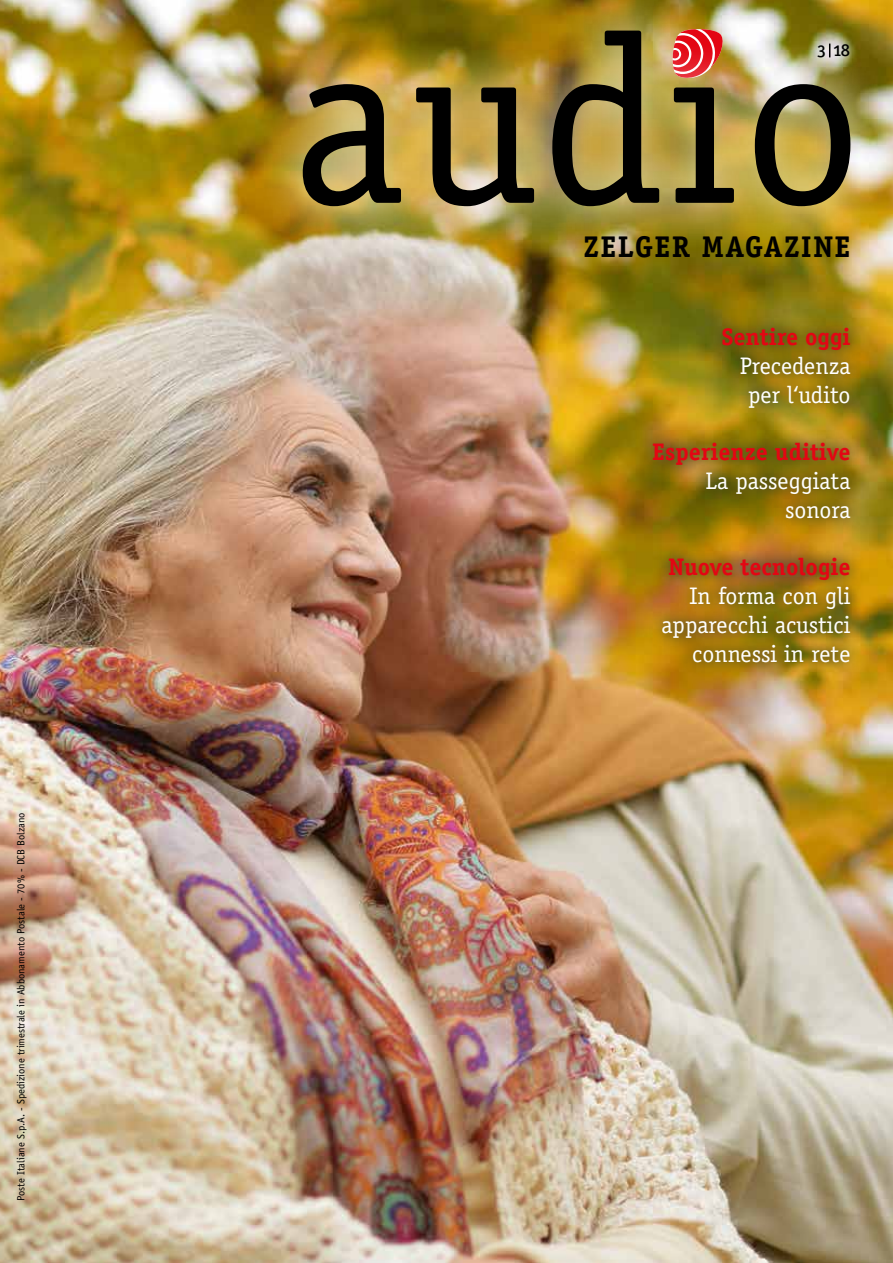
<style>
.page{position:relative;width:893px;height:1263px;background:#fff}
.page>*{position:absolute;margin:0;border:0;box-sizing:border-box;transform-origin:0 0}
.t1{font:700 30px "Officina Serif";letter-spacing:.04em;color:#000}
.t2{font:24px/28.8px "Officina Serif";color:#fff;text-align:right}
.t3{font:700 24px "Officina Serif";color:#e30613}
.t4{font:18px "Officina Ser ITC Medium OS";color:#000}
.t5{font:10.5px "Officina Sans";color:#000}
</style>
<div class="page">
<img style="left:0;top:0;width:893px;height:1263px">
<div style="left:256px;top:0;width:637px;height:253px;background:#fff;opacity:.75"></div>
<svg style="left:303px;top:84px;width:98px;height:122px;background:#6f6035"></svg>
<svg style="left:416px;top:88px;width:118px;height:118px;background:#7b693a"></svg>
<svg style="left:552px;top:31px;width:107px;height:175px;background:#71622f"></svg>
<svg style="left:674px;top:88px;width:60px;height:115px;background:#6a5e2f"></svg>
<svg style="left:755px;top:84px;width:95px;height:122px;background:#6c6033"></svg>
<svg style="left:829px;top:44px;width:1px;height:13px"></svg>
<img style="left:639px;top:313px;width:226px;height:364px">
<p class="t5" style="left:15px;top:1201px;width:390px;rotate:-90deg">Poste Italiane S.p.A. - Spedizione trimestrale in Abbonamento Postale - 70% - DCB Bolzano</p>
<p class="t4" style="left:817px;top:39px;width:34px">3 18</p>
<p class="t1" style="left:584px;top:228px;width:268px">ZELGER MAGAZINE</p>
<p class="t3" style="left:721px;top:322px;width:130px">Sentire oggi</p>
<p class="t2" style="left:740px;top:351px;width:112px;text-align:center">Precedenza per l‘udito</p>
<p class="t3" style="left:652px;top:437px;width:200px">Esperienze uditive</p>
<p class="t2" style="left:706px;top:466px;width:146px">La passeggiata sonora</p>
<p class="t3" style="left:668px;top:552px;width:184px">Nuove tecnologie</p>
<p class="t2" style="left:661px;top:582px;width:190px">In forma con gli apparecchi acustici connessi in rete</p>
</div>
